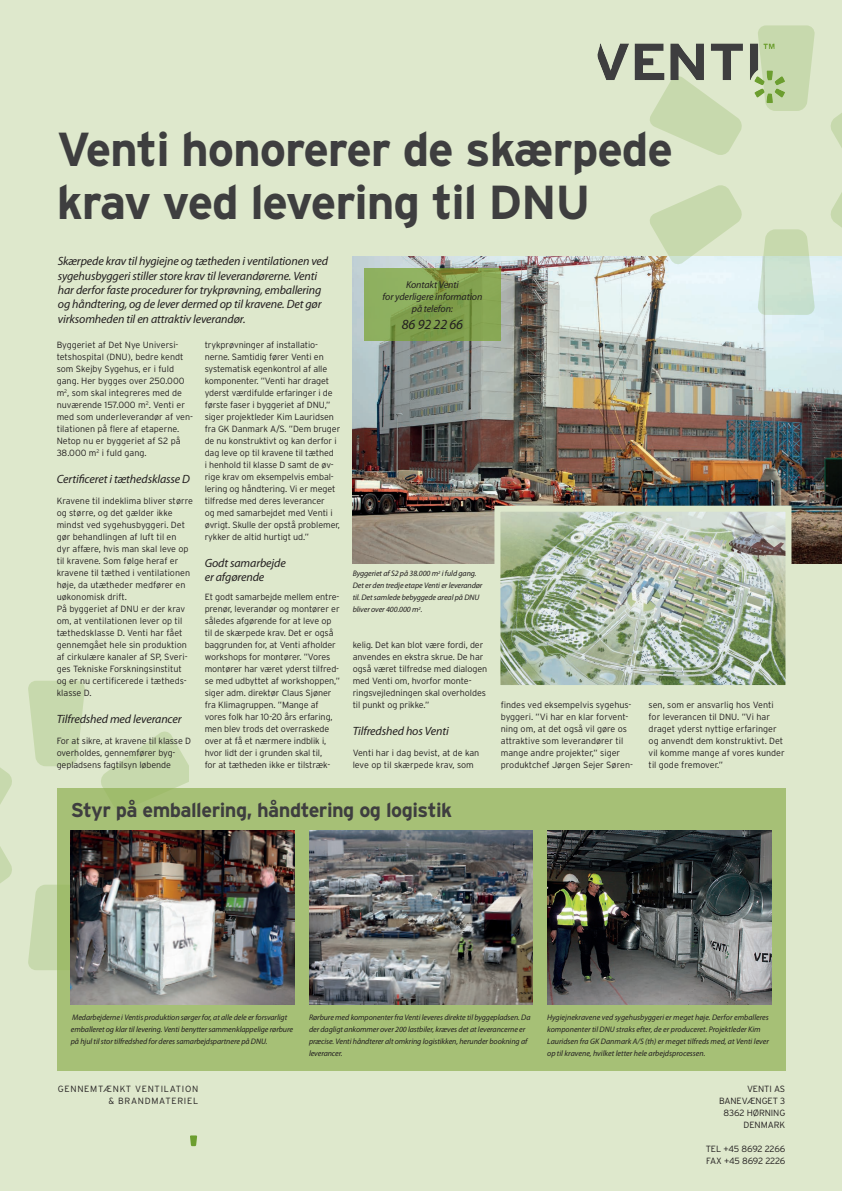
<style>
.page{position:relative;width:842px;height:1191px;background:#dee8cc}
.page>*{position:absolute;margin:0;border:0;box-sizing:border-box;transform-origin:0 0}
.stor_overskrift{font:700 47.6px/53px "Interstate";letter-spacing:-.025em;color:#3e3e3f}
.stor_overskrift-2{font:700 20px "Interstate";letter-spacing:-.025em;color:#3e3e3f}
.citat{font:italic 14px "Myriad Pro";letter-spacing:-.01em;color:#231f20}
.indledning_rubrik{font:italic 12px/14.4px "Myriad Pro";letter-spacing:-.01em;color:#231f20}
.citat-2{font:italic 10px/12px "Myriad Pro";letter-spacing:-.01em;color:#231f20;text-align:center}
.brødtekst{font:300 9px/12px "Interstate";letter-spacing:-.01em;color:#231f20}
.brødtekst-2{font:300 9px "Interstate";letter-spacing:.08em;color:#231f20}
.brødtekst-3{font:300 9px "Interstate";letter-spacing:-.03em;color:#231f20}
.billedtekst{font:italic 8px/12px "Myriad Pro";letter-spacing:-.01em;color:#231f20}
.t1{font:800 7.5px "Helvetica Neue";color:#6c9e2f}
</style>
<div class="page">
<svg style="left:190px;top:1135px;width:7px;height:11px"></svg>
<img style="left:352px;top:256px;width:490px;height:308px">
<img style="left:491px;top:503px;width:303px;height:182px">
<svg style="left:0;top:846px;width:12px;height:37px"></svg>
<svg style="left:28px;top:681px;width:57px;height:85px;background:#cadbb1"></svg>
<svg style="left:28px;top:884px;width:29px;height:86px"></svg>
<svg style="left:0;top:768px;width:12px;height:36px"></svg>
<svg style="left:101px;top:731px;width:88px;height:57px"></svg>
<svg style="left:650px;top:185px;width:93px;height:80px"></svg>
<svg style="left:757px;top:229px;width:58px;height:86px"></svg>
<svg style="left:829px;top:192px;width:13px;height:73px"></svg>
<svg style="left:831px;top:113px;width:11px;height:35px"></svg>
<svg style="left:635px;top:44px;width:108px;height:111px"></svg>
<svg style="left:597px;top:44px;width:32px;height:36px"></svg>
<svg style="left:750px;top:25px;width:65px;height:86px"></svg>
<svg style="left:364px;top:268px;width:137px;height:72px;background:#85a452"></svg>
<div style="left:57px;top:788px;width:728px;height:282px;background:#a6c076"></div>
<img style="left:309px;top:831px;width:224px;height:173px">
<img style="left:547px;top:831px;width:224px;height:173px">
<img style="left:71px;top:831px;width:224px;height:173px">
<p class="t1" style="left:763px;top:42px;width:14px">TM</p>
<p class="stor_overskrift" style="left:57px;top:122px;width:618px">Venti honorerer de skærpede krav ved levering til DNU</p>
<p class="indledning_rubrik" style="left:58px;top:254px;width:272px">Skærpede krav til hygiejne og tætheden i ventilationen ved sygehusbyggeri stiller store krav til leverandørerne. Venti har derfor faste procedurer for trykprøvning, emballering og håndtering, og de lever dermed op til kravene. Det gør virksomheden til en attraktiv leverandør.</p>
<p class="brødtekst" style="left:205px;top:339px;width:137px">trykprøvninger af installatio&shy;nerne. Samtidig fører Venti en systematisk egenkontrol af alle komponenter. ”Venti har draget yderst værdifulde erfaringer i de første faser i byggeriet af DNU,” siger projektleder Kim Lauridsen fra GK Danmark A/S. ”Dem bruger de nu konstruktivt og kan derfor i dag leve op til kravene til tæthed<br>i henhold til klasse D samt de øv&shy;rige krav om eksempelvis embal&shy;lering og håndtering. Vi er meget tilfredse med deres leverancer<br>og med samarbejdet med Venti i øvrigt. Skulle der opstå problemer, rykker de altid hurtigt ud.”</p>
<p class="indledning_rubrik" style="left:205px;top:555px;width:83px">Godt samarbejde er afgørende</p>
<p class="brødtekst" style="left:205px;top:591px;width:137px">Et godt samarbejde mellem entre&shy;prenør, leverandør og montører er således afgørende for at leve op til de skærpede krav. Det er også baggrunden for, at Venti afholder workshops for montører. ”Vores montører har været yderst tilfred&shy;se med udbyttet af workshoppen,” siger adm. direktør Claus Sjøner fra Klimagruppen. ”Mange af vores folk har 10-20 års erfaring, men blev trods det overraskede over at få et nærmere indblik i, hvor lidt der i grunden skal til,<br>for at tætheden ikke er tilstræk-</p>
<p class="citat-2" style="left:406px;top:278px;width:54px">Kontakt Venti</p>
<p class="citat-2" style="left:383px;top:290px;width:101px">for yderligere information på telefon:</p>
<p class="citat" style="left:402px;top:315px;width:63px">86 92 22 66</p>
<p class="brødtekst" style="left:57px;top:339px;width:138px">Byggeriet af Det Nye Universi&shy;tetshospital (DNU), bedre kendt som Skejby Sygehus, er i fuld gang. Her bygges over 250.000 m<sup>2</sup>, som skal integreres med de nuværende 157.000 m<sup>2</sup>. Venti er med som underleverandør af ven&shy;tilationen på flere af etaperne.<br>Netop nu er byggeriet af S2 på<br>38.000 m<sup>2</sup> i fuld gang.</p>
<p class="indledning_rubrik" style="left:57px;top:471px;width:135px">Certificeret i tæthedsklasse D</p>
<p class="brødtekst" style="left:57px;top:495px;width:138px">Kravene til indeklima bliver større og større, og det gælder ikke mindst ved sygehusbyggeri. Det gør behandlingen af luft til en<br>dyr affære, hvis man skal leve op til kravene. Som følge heraf er kravene til tæthed i ventilationen høje, da utætheder medfører en uøkonomisk drift.</p>
<p class="brødtekst" style="left:57px;top:603px;width:132px">På byggeriet af DNU er der krav om, at ventilationen lever op til tæthedsklasse D. Venti har fået gennemgået hele sin produktion af cirkulære kanaler af SP, Sveri&shy;ges Tekniske Forskningsinstitut og er nu certificerede i tætheds&shy;klasse D.</p>
<p class="indledning_rubrik" style="left:57px;top:711px;width:126px">Tilfredshed med leverancer</p>
<p class="brødtekst" style="left:57px;top:735px;width:136px">For at sikre, at kravene til klasse D overholdes, gennemfører byg&shy;gepladsens fagtilsyn løbende</p>
<p class="billedtekst" style="left:353px;top:567px;width:131px">Byggeriet af S2 på 38.000 m<sup>2</sup> i fuld gang.<br>Det er den tredje etape Venti er leverandør til. Det samlede bebyggede areal på DNU bliver over 400.000 m<sup>2</sup>.</p>
<p class="brødtekst" style="left:353px;top:639px;width:136px">kelig. Det kan blot være fordi, der anvendes en ekstra skrue. De har også været tilfredse med dialogen med Venti om, hvorfor monte&shy;ringsvejledningen skal overholdes til punkt og prikke.”</p>
<p class="indledning_rubrik" style="left:353px;top:723px;width:98px">Tilfredshed hos Venti</p>
<p class="brødtekst" style="left:353px;top:747px;width:128px">Venti har i dag bevist, at de kan leve op til skærpede krav, som</p>
<p class="brødtekst" style="left:501px;top:699px;width:134px">findes ved eksempelvis sygehus&shy;byggeri. ”Vi har en klar forvent&shy;ning om, at det også vil gøre os attraktive som leverandører til mange andre projekter,” siger produktchef Jørgen Sejer Søren-</p>
<p class="brødtekst" style="left:649px;top:699px;width:138px">sen, som er ansvarlig hos Venti for leverancen til DNU. ”Vi har draget yderst nyttige erfaringer og anvendt dem konstruktivt. Det vil komme mange af vores kunder til gode fremover.”</p>
<p class="stor_overskrift-2" style="left:71px;top:798px;width:383px">Styr på emballering, håndtering og logistik</p>
<p class="billedtekst" style="left:71px;top:1011px;width:224px">Medarbejderne i Ventis produktion sørger for, at alle dele er forsvarligt emballeret og klar til levering. Venti benytter sammenklappelige rørbure på hjul til stor tilfredshed for deres samarbejdspartnere på DNU.</p>
<p class="billedtekst" style="left:309px;top:1011px;width:223px">Rørbure med komponenter fra Venti leveres direkte til byggepladsen. Da der dagligt ankommer over 200 lastbiler, kræves det at leverancerne er præcise. Venti håndterer alt omkring logistikken, herunder bookning af leverancer.</p>
<p class="billedtekst" style="left:547px;top:1011px;width:223px">Hygiejnekravene ved sygehusbyggeri er meget høje. Derfor emballeres komponenter til DNU straks efter, de er produceret. Projektleder Kim Lauridsen fra GK Danmark A/S (th) er meget tilfreds med, at Venti lever op til kravene, hvilket letter hele arbejdsprocessen.</p>
<p class="brødtekst-2" style="left:58px;top:1084px;width:142px">GENNEMTÆNKT VENTILATION</p>
<p class="brødtekst-2" style="left:109px;top:1096px;width:91px">&amp; BRANDMATERIEL</p>
<p class="brødtekst" style="left:747px;top:1083px;width:40px">VENTI AS</p>
<p class="brødtekst" style="left:719px;top:1095px;width:68px">BANEVÆNGET 3</p>
<p class="brødtekst" style="left:724px;top:1107px;width:63px">8362 HØRNING</p>
<p class="brødtekst" style="left:744px;top:1119px;width:43px">DENMARK</p>
<p class="brødtekst" style="left:706px;top:1143px;width:81px">TEL +45 8692 2266</p>
<p class="brødtekst-3" style="left:706px;top:1156px;width:81px">FAX +45 8692 2226</p>
</div>
